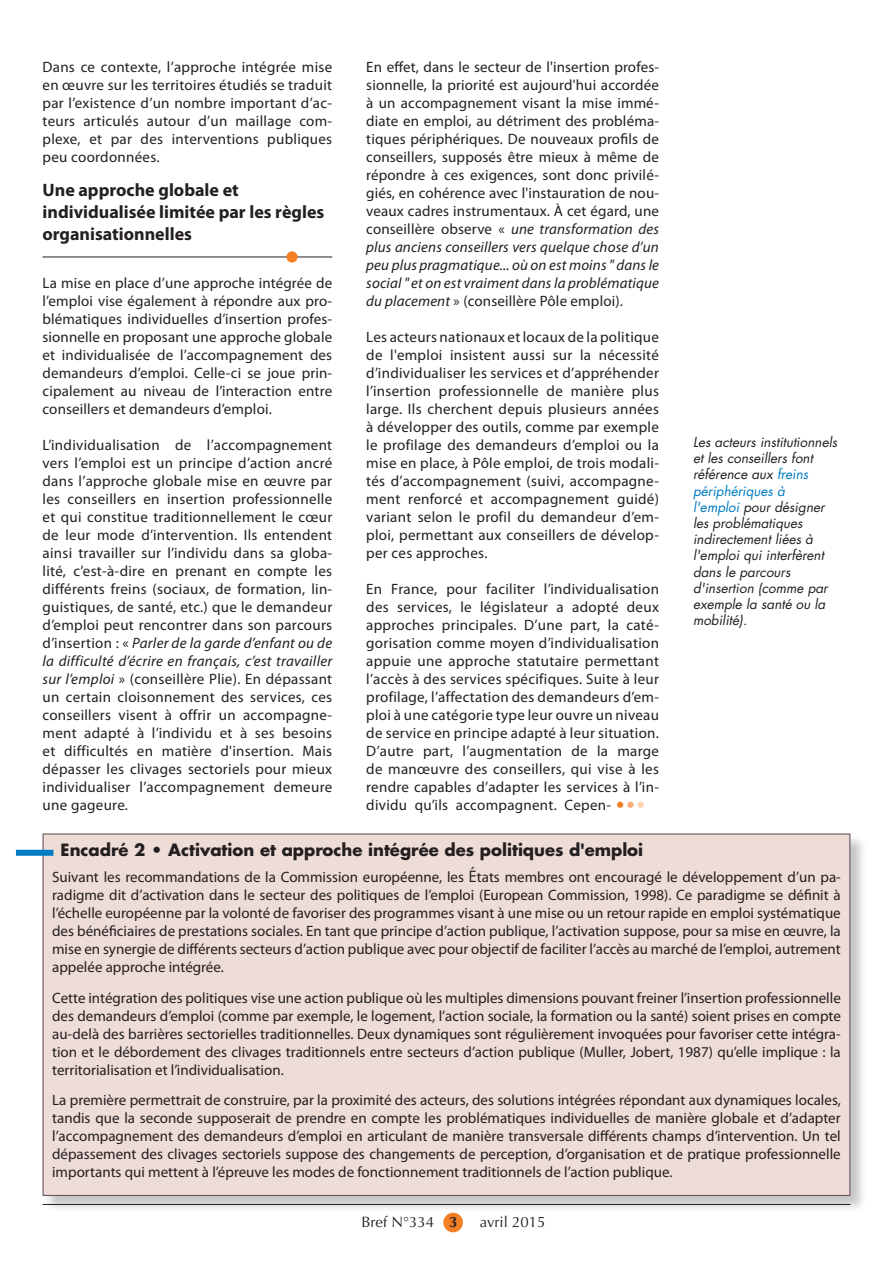
<style>
.page{position:relative;width:893px;height:1263px;background:#fff}
.page>*{position:absolute;margin:0;border:0;box-sizing:border-box;transform-origin:0 0}
.t1{font:700 18px/21.6px "Myriad Pro";color:#231f20}
.t2{font:700 16.5px "Futura";color:#231f20}
.t3{font:15px/18px "Myriad Pro";letter-spacing:.01em;color:#231f20;text-align:justify}
.t4{font:15px "Optima";color:#231f20}
.t5{font:700 15px "Optima";color:#231f20}
.t6{font:italic 13.5px/16.2px "Futura";color:#231f20}
.s1{font-style:italic}
.s2{font-family:"Futura";font-weight:300;font-size:16.5px;color:#f48026}
.s3{font-family:"Futura";font-weight:300;font-size:16.5px;color:#faae74}
.s4{font-family:"Futura";font-weight:300;font-size:16.5px;color:#fdd4b2}
.s5{color:#007cc2}
.s6{font-family:"Futura"}
</style>
<div class="page">
<div style="left:443px;top:1213px;width:20px;height:19px;background:#f48026;border-radius:50%"></div>
<div style="left:43px;top:834px;width:824px;height:379px;background:#231f20;opacity:.25"></div>
<div style="left:43px;top:834px;width:807px;height:361px;background:#eedcd7"></div>
<div style="left:16px;top:850px;width:37px;height:6px;background:#007cc2"></div>
<hr style="left:43px;top:257px;width:289px;height:1px;background:#231f20">
<div style="left:286px;top:251px;width:12px;height:12px;background:#f48026;border-radius:50%"></div>
<p class="t3" style="left:43px;top:58px;width:291px">Dans ce contexte, l’approche intégrée mise en œuvre sur les territoires étudiés se traduit par l’existence d’un nombre important d’ac&shy;teurs articulés autour d’un maillage com&shy;plexe, et par des interventions publiques peu coordonnées.</p>
<p class="t1" style="left:43px;top:179px;width:283px">Une approche globale et individualisée limitée par les règles organisationnelles</p>
<p class="t3" style="left:43px;top:274px;width:291px">La mise en place d’une approche intégrée de l’emploi vise également à répondre aux pro&shy;blématiques individuelles d’insertion profes&shy;sionnelle en proposant une approche globale et individualisée de l’accompagnement des demandeurs d’emploi. Celle-ci se joue prin&shy;cipalement au niveau de l’interaction entre conseillers et demandeurs d’emploi.</p>
<p class="t3" style="left:43px;top:436px;width:291px">L’individualisation de l’accompagnement vers l’emploi est un principe d’action ancré dans l’approche globale mise en œuvre par les conseillers en insertion professionnelle et qui constitue traditionnellement le cœur de leur mode d’intervention. Ils entendent ainsi travailler sur l’individu dans sa globa&shy;lité, c’est-à-dire en prenant en compte les différents freins (sociaux, de formation, lin&shy;guistiques, de santé, etc.) que le demandeur d’emploi peut rencontrer dans son parcours d’insertion : « <span class="s1">Parler de la garde d’enfant ou de la difficulté d’écrire en français, c’est travailler sur l’emploi</span> » (conseillère Plie). En dépassant un certain cloisonnement des services, ces conseillers visent à offrir un accompagne&shy;ment adapté à l’individu et à ses besoins et difficultés en matière d'insertion. Mais dépasser les clivages sectoriels pour mieux individualiser l’accompagnement demeure une gageure.</p>
<p class="t3" style="left:366px;top:58px;width:294px">En effet, dans le secteur de l'insertion profes&shy;sionnelle, la priorité est aujourd'hui accordée à un accompagnement visant la mise immé&shy;diate en emploi, au détriment des probléma&shy;tiques périphériques. De nouveaux profils de conseillers, supposés être mieux à même de répondre à ces exigences, sont donc privilé&shy;giés, en cohérence avec l'instauration de nou&shy;veaux cadres instrumentaux. À cet égard, une conseillère observe « <span class="s1">une transformation des plus anciens conseillers vers quelque chose d’un peu plus pragmatique... où on est moins " dans le social " et on est vraiment dans la problématique du placement</span> » (conseillère Pôle emploi).</p>
<p class="t3" style="left:366px;top:328px;width:294px">Les acteurs nationaux et locaux de la politique de l'emploi insistent aussi sur la nécessité d’individualiser les services et d’appréhender l’insertion professionnelle de manière plus large. Ils cherchent depuis plusieurs années à développer des outils, comme par exemple le profilage des demandeurs d’emploi ou la mise en place, à Pôle emploi, de trois modali&shy;tés d’accompagnement (suivi, accompagne&shy;ment renforcé et accompagnement guidé) variant selon le profil du demandeur d’em&shy;ploi, permettant aux conseillers de dévelop&shy;per ces approches.</p>
<p class="t3" style="left:366px;top:580px;width:294px">En France, pour faciliter l’individualisation des services, le législateur a adopté deux approches principales. D’une part, la caté&shy;gorisation comme moyen d’individualisation appuie une approche statutaire permettant l’accès à des services spécifiques. Suite à leur profilage, l’affectation des demandeurs d’em&shy;ploi à une catégorie type leur ouvre un niveau de service en principe adapté à leur situation.<br>D’autre part, l’augmentation de la marge de manœuvre des conseillers, qui vise à les rendre capables d’adapter les services à l’in&shy;dividu qu’ils accompagnent. Cepen- <span class="s2">•</span><span class="s3">•</span><span class="s4">•</span></p>
<p class="t6" style="left:693px;top:434px;width:146px">Les acteurs institutionnels et les conseillers font référence aux <span class="s5">freins périphériques à<br>l'emploi</span> pour désigner les problématiques indirectement liées à l'emploi qui interfèrent dans le parcours d'insertion (comme par exemple la santé ou la mobilité).</p>
<p class="t2" style="left:61px;top:839px;width:584px">Encadré 2 • Activation et approche intégrée des politiques d'emploi</p>
<p class="t3" style="left:52px;top:867px;width:790px">Suivant les recommandations de la Commission européenne, les <span class="s6">É</span>tats membres ont encouragé le développement d’un pa&shy;radigme dit d’activation dans le secteur des politiques de l’emploi (European Commission, 1998). Ce paradigme se définit à l’échelle européenne par la volonté de favoriser des programmes visant à une mise ou un retour rapide en emploi systématique des bénéficiaires de prestations sociales. En tant que principe d’action publique, l’activation suppose, pour sa mise en œuvre, la mise en synergie de différents secteurs d’action publique avec pour objectif de faciliter l’accès au marché de l’emploi, autrement appelée approche intégrée.</p>
<p class="t3" style="left:52px;top:988px;width:790px">Cette intégration des politiques vise une action publique où les multiples dimensions pouvant freiner l’insertion professionnelle des demandeurs d’emploi (comme par exemple, le logement, l’action sociale, la formation ou la santé) soient prises en compte au-delà des barrières sectorielles traditionnelles. Deux dynamiques sont régulièrement invoquées pour favoriser cette intégra&shy;tion et le débordement des clivages traditionnels entre secteurs d’action publique (Muller, Jobert, 1987) qu’elle implique : la territorialisation et l’individualisation.</p>
<p class="t3" style="left:52px;top:1091px;width:790px">La première permettrait de construire, par la proximité des acteurs, des solutions intégrées répondant aux dynamiques locales, tandis que la seconde supposerait de prendre en compte les problématiques individuelles de manière globale et d’adapter l’accompagnement des demandeurs d’emploi en articulant de manière transversale différents champs d’intervention. Un tel dépassement des clivages sectoriels suppose des changements de perception, d’organisation et de pratique professionnelle importants qui mettent à l’épreuve les modes de fonctionnement traditionnels de l’action publique.</p>
<p class="t4" style="left:361px;top:1213px;width:74px">Bref N°334</p>
<p class="t4" style="left:480px;top:1213px;width:67px">avril 2015</p>
<p class="t5" style="left:449px;top:1213px;width:10px">3</p>
</div>
